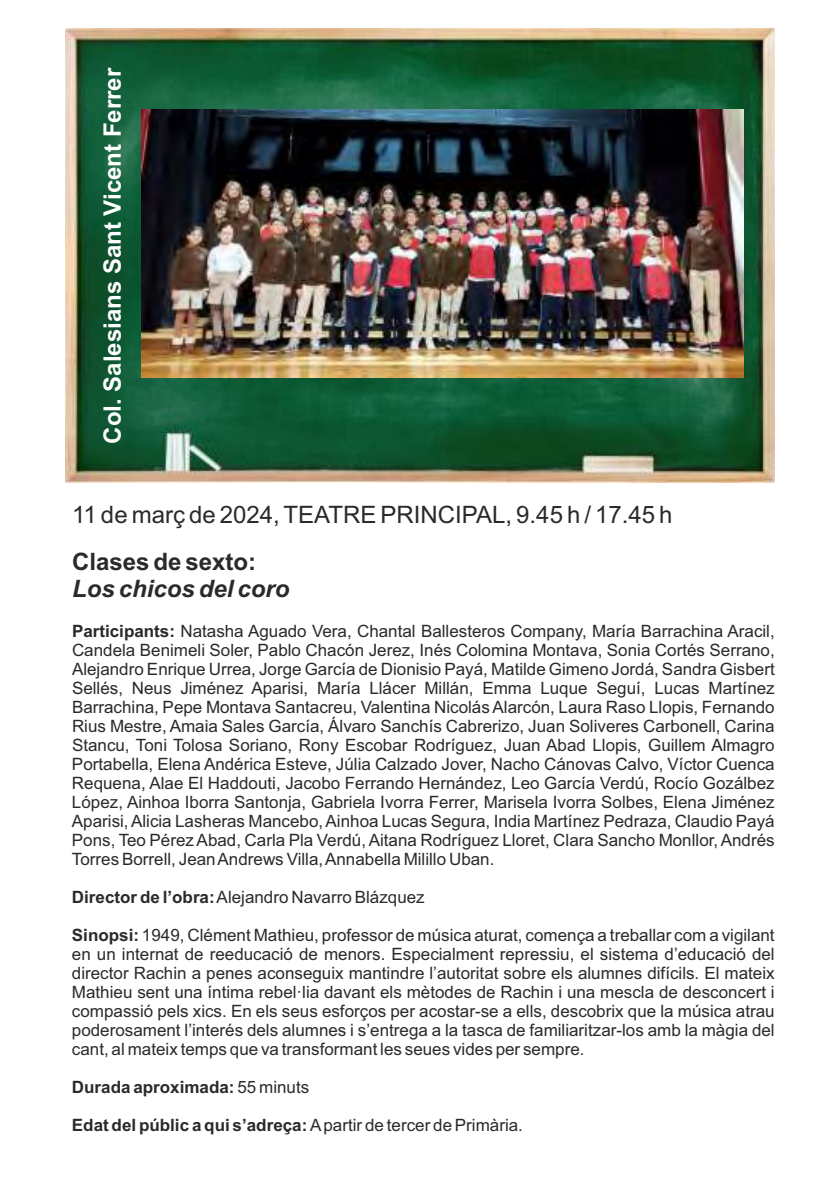
<style>
.page{position:relative;width:840px;height:1191px;background:#fff}
.page>*{position:absolute;margin:0;border:0;box-sizing:border-box;transform-origin:0 0}
.t1{font:24px "Arial";color:#2b2a29}
.t2{font:700 24px "Arial";color:#fefefe}
.t3{font:italic 700 24px "Arial";color:#2b2a29}
.t4{font:700 24px "Arial";color:#2b2a29}
.t5{font:17px/19px "Arial";color:#2b2a29;text-align:justify}
.t6{font:700 17px "Arial";color:#2b2a29}
.s1{font-weight:700}
.s2{font-weight:400}
</style>
<div class="page">
<img style="left:65px;top:28px;width:709px;height:454px">
<img style="left:142px;top:109px;width:601px;height:268px">
<h1 class="t2" style="left:103px;top:444px;width:378px;rotate:-90deg">Col. Salesians Sant Vicent Ferrer</h1>
<h1 class="t1" style="left:72px;top:505px;width:601px">11 de març de 2024, TEATRE PRINCIPAL, 9.45 h / 17.45 h</h1>
<h1 class="t4" style="left:72px;top:552px;width:186px">Clases de sexto:</h1>
<h1 class="t3" style="left:72px;top:579px;width:219px">Los chicos del coro</h1>
<p class="t5" style="left:72px;top:623px;width:704px"><span class="s1">Participants:</span> Natasha Aguado Vera, Chantal Ballesteros Company, María Barrachina Aracil, Candela Benimeli Soler, Pablo Chacón Jerez, Inés Colomina Montava, Sonia Cortés Serrano, Alejandro Enrique Urrea, Jorge García de Dionisio Payá, Matilde Gimeno Jordá, Sandra Gisbert Sellés, Neus Jiménez Aparisi, María Llácer Millán, Emma Luque Seguí, Lucas Martínez Barrachina, Pepe Montava Santacreu, Valentina Nicolás Alarcón, Laura Raso Llopis, Fernando Rius Mestre, Amaia Sales García, Álvaro Sanchís Cabrerizo, Juan Soliveres Carbonell, Carina Stancu, Toni Tolosa Soriano, Rony Escobar Rodríguez, Juan Abad Llopis, Guillem Almagro Portabella, Elena Andérica Esteve, Júlia Calzado Jover, Nacho Cánovas Calvo, Víctor Cuenca Requena, Alae El Haddouti, Jacobo Ferrando Hernández, Leo García Verdú, Rocío Gozálbez López, Ainhoa Iborra Santonja, Gabriela Ivorra Ferrer, Marisela Ivorra Solbes, Elena Jiménez Aparisi, Alicia Lasheras Mancebo, Ainhoa Lucas Segura, India Martínez Pedraza, Claudio Payá Pons, Teo Pérez Abad, Carla Pla Verdú, Aitana Rodríguez Lloret, Clara Sancho Monllor, Andrés Torres Borrell, Jean Andrews Villa, Annabella Milillo Uban.</p>
<p class="t5" style="left:72px;top:889px;width:354px"><span class="s1">Director de l’obra:</span> Alejandro Navarro Blázquez</p>
<p class="t5" style="left:72px;top:927px;width:704px"><span class="s1">Sinopsi:</span> 1949, Clément Mathieu, professor de música aturat, comença a treballar com a vigilant en un internat de reeducació de menors. Especialment repressiu, el sistema d’educació del director Rachin a penes aconseguix mantindre l’autoritat sobre els alumnes difícils. El mateix Mathieu sent una íntima rebel·lia davant els mètodes de Rachin i una mescla de desconcert i compassió pels xics. En els seus esforços per acostar-se a ells, descobrix que la música atrau poderosament l’interés dels alumnes i s’entrega a la tasca de familiaritzar-los amb la màgia del cant, al mateix temps que va transformant les seues vides per sempre.</p>
<p class="t6" style="left:72px;top:1081px;width:239px">Durada aproximada: <span class="s2">55 minuts</span></p>
<p class="t6" style="left:72px;top:1119px;width:452px">Edat del públic a qui s’adreça: <span class="s2">A partir de tercer de Primària.</span></p>
</div>
